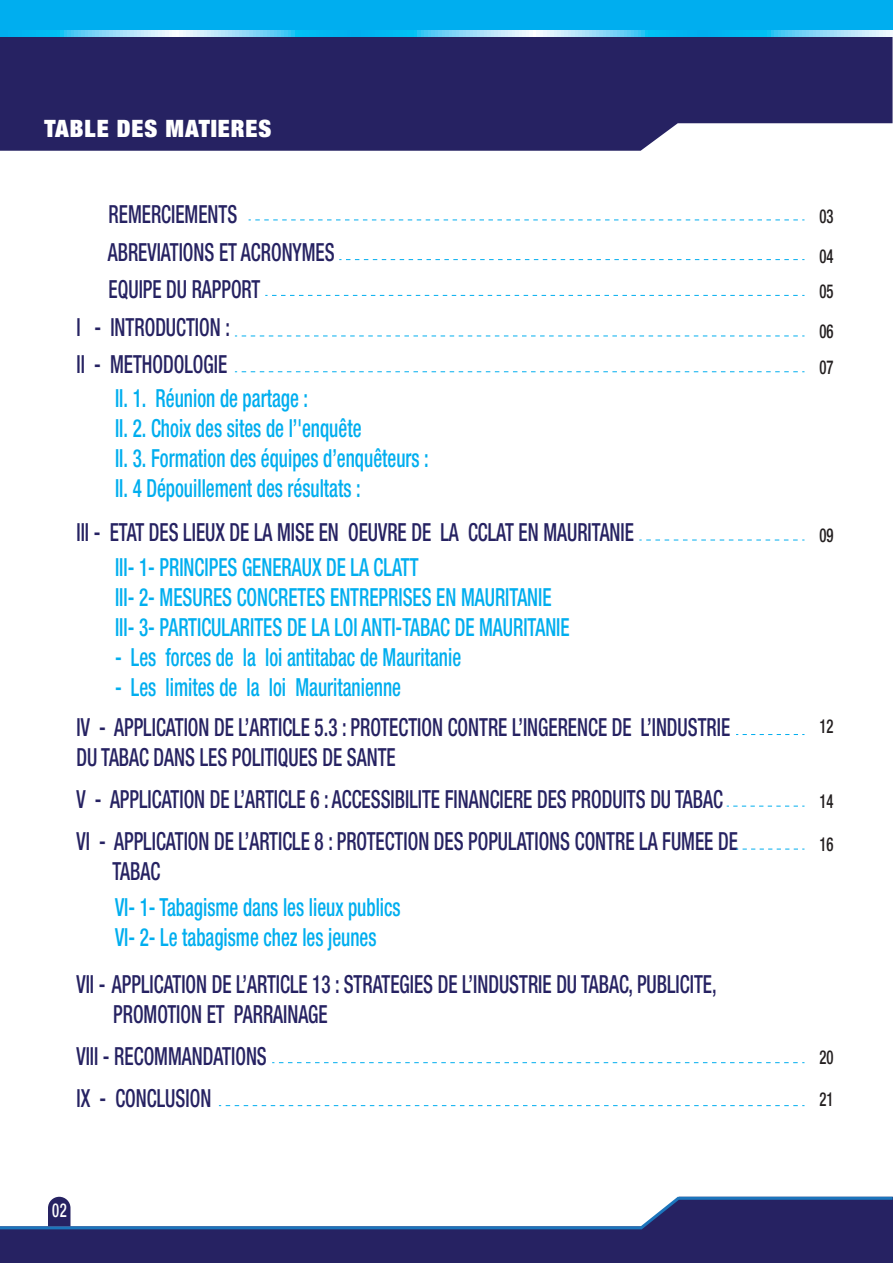
<style>
.page{position:relative;width:893px;height:1263px;background:#fff}
.page>*{position:absolute;margin:0;border:0;box-sizing:border-box;transform-origin:0 0}
.t1{font:500 condensed 24.9px/30px "Helvetica Neue LT Std";color:#262262;scale:.77 1}
.t2{font:500 condensed 24.9px/30px "Helvetica Neue LT Std";color:#00aeef;scale:.77 1}
.t3{font:900 condensed 24px "Helvetica Neue LT Std";letter-spacing:.04em;color:#fff}
.t4{font:500 condensed 19.2px/40.5px "Helvetica Neue LT Std";color:#231f20;scale:.77 1}
.t5{font:500 condensed 19.2px "Helvetica Neue LT Std";color:#fff;scale:.77 1}
</style>
<div class="page">
<svg style="left:0;top:37px;width:893px;height:114px;background:#34306c"></svg>
<div style="left:0;top:1229px;width:893px;height:34px;background:#262262"></div>
<div style="left:0;top:0;width:893px;height:32px;background:#00aeef"></div>
<svg style="left:0;top:30px;width:893px;height:7px;background:#66d1f6"></svg>
<svg style="left:0;top:1197px;width:893px;height:32px"></svg>
<svg style="left:249px;top:220px;width:555px;height:1px"></svg>
<svg style="left:339px;top:259px;width:465px;height:1px"></svg>
<svg style="left:265px;top:295px;width:539px;height:1px"></svg>
<svg style="left:235px;top:336px;width:569px;height:1px"></svg>
<svg style="left:235px;top:371px;width:569px;height:1px"></svg>
<svg style="left:639px;top:540px;width:165px;height:1px"></svg>
<svg style="left:736px;top:734px;width:68px;height:1px"></svg>
<svg style="left:727px;top:806px;width:77px;height:1px"></svg>
<svg style="left:736px;top:849px;width:68px;height:1px"></svg>
<svg style="left:272px;top:1062px;width:532px;height:1px"></svg>
<svg style="left:219px;top:1105px;width:585px;height:1px"></svg>
<p class="t3" style="left:44px;top:113px;width:229px">TABLE DES MATIERES</p>
<p class="t1" style="left:109px;top:199px;width:169px">REMERCIEMENTS</p>
<p class="t1" style="left:108px;top:236px;width:296px">ABREVIATIONS ET ACRONYMES</p>
<p class="t1" style="left:109px;top:274px;width:199px">EQUIPE DU RAPPORT</p>
<p class="t1" style="left:76px;top:311px;width:201px">I - INTRODUCTION :</p>
<p class="t1" style="left:76px;top:349px;width:197px">II - METHODOLOGIE</p>
<p class="t2" style="left:115px;top:383px;width:409px">II. 1. Réunion de partage :<br>II. 2. Choix des sites de l’'enquête<br>II. 3. Formation des équipes d’enquêteurs :<br>II. 4 Dépouillement des résultats :</p>
<p class="t1" style="left:76px;top:517px;width:725px">III - ETAT DES LIEUX DE LA MISE EN OEUVRE DE LA CCLAT EN MAURITANIE</p>
<p class="t2" style="left:115px;top:551px;width:592px">III- 1- PRINCIPES GENERAUX DE LA CLATT<br>III- 2- MESURES CONCRETES ENTREPRISES EN MAURITANIE<br>III- 3- PARTICULARITES DE LA LOI ANTI-TABAC DE MAURITANIE</p>
<p class="t2" style="left:115px;top:641px;width:451px">- Les forces de la loi antitabac de Mauritanie</p>
<p class="t2" style="left:115px;top:671px;width:373px">- Les limites de la loi Mauritanienne</p>
<p class="t1" style="left:76px;top:712px;width:851px">IV - APPLICATION DE L’ARTICLE 5.3 : PROTECTION CONTRE L’INGERENCE DE L’INDUSTRIE<br>DU TABAC DANS LES POLITIQUES DE SANTE</p>
<p class="t1" style="left:76px;top:778px;width:860px;line-height:42px">V - APPLICATION DE L’ARTICLE 6 : ACCESSIBILITE FINANCIERE DES PRODUITS DU TABAC<br>VI - APPLICATION DE L’ARTICLE 8 : PROTECTION DES POPULATIONS CONTRE LA FUMEE DE</p>
<p class="t1" style="left:112px;top:856px;width:64px">TABAC</p>
<p class="t2" style="left:115px;top:892px;width:373px">VI- 1- Tabagisme dans les lieux publics<br>VI- 2- Le tabagisme chez les jeunes</p>
<p class="t1" style="left:113px;top:968px;width:785px;text-indent:-37px">VII - APPLICATION DE L’ARTICLE 13 : STRATEGIES DE L’INDUSTRIE DU TABAC, PUBLICITE,<br>PROMOTION ET PARRAINAGE</p>
<p class="t1" style="left:76px;top:1034px;width:249px;line-height:42px">VIII - RECOMMANDATIONS<br>IX - CONCLUSION</p>
<p class="t5" style="left:52px;top:1199px;width:21px">02</p>
<p class="t4" style="left:819px;top:195px;width:20px">03<br>04</p>
<p class="t4" style="left:819px;top:270px;width:20px">05<br>06</p>
<p class="t4" style="left:819px;top:347px;width:20px">07</p>
<p class="t4" style="left:819px;top:515px;width:20px">09</p>
<p class="t4" style="left:819px;top:705px;width:20px">12</p>
<p class="t4" style="left:819px;top:780px;width:20px">14</p>
<p class="t4" style="left:819px;top:824px;width:20px">16</p>
<p class="t4" style="left:819px;top:1036px;width:20px;line-height:42px">20<br>21</p>
</div>
